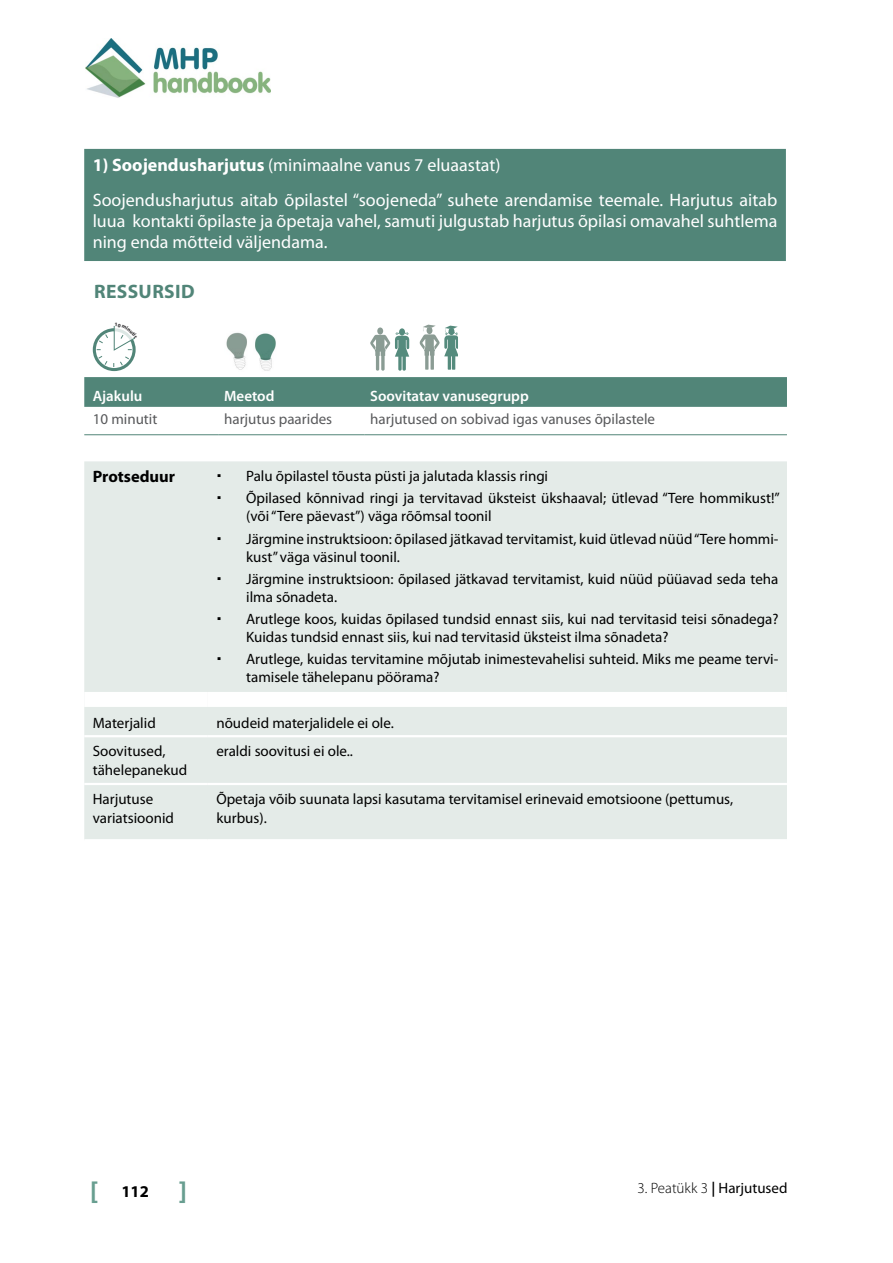
<style>
.page{position:relative;width:893px;height:1263px;background:#fff}
.page>*{position:absolute;margin:0;border:0;box-sizing:border-box;transform-origin:0 0}
.t1{font:700 19.5px "Myriad Pro";letter-spacing:.02em;color:#518578}
.t2{font:18px/34.8px "Myriad Pro";color:#fff}
.t3{font:700 16.5px "Myriad Pro";color:#000}
.t4{font:15px/22.2px "Myriad Pro";color:#000}
.t5{font:15px "Myriad Pro";color:#58595b}
.t6{font:600 15px "Myriad Pro";color:#fff}
.t7{font:300 15px "Myriad Pro";color:#000}
.s1{font-weight:700}
.s2{font-size:27px;color:#689e90}
.s3{font-weight:600}
.s4{font-weight:400}
</style>
<div class="page">
<img style="left:85px;top:38px;width:186px;height:60px">
<div style="left:84px;top:377px;width:703px;height:30px;background:#518578"></div>
<hr style="left:84px;top:434px;width:134px;height:1px;background:#518578">
<hr style="left:218px;top:434px;width:146px;height:1px;background:#518578">
<hr style="left:364px;top:434px;width:423px;height:1px;background:#518578">
<img style="left:226px;top:332px;width:50px;height:39px">
<svg style="left:370px;top:327px;width:39px;height:44px"></svg>
<svg style="left:419px;top:325px;width:39px;height:45px"></svg>
<div style="left:84px;top:149px;width:702px;height:112px;background:#518578"></div>
<div style="left:84px;top:461px;width:703px;height:378px;background:#e4ebe8"></div>
<div style="left:84px;top:692px;width:124px;height:15px;background:#fff"></div>
<div style="left:208px;top:692px;width:579px;height:15px;background:#fff"></div>
<hr style="left:84px;top:735px;width:124px;height:2px;background:#fff">
<hr style="left:84px;top:783px;width:124px;height:2px;background:#fff">
<hr style="left:208px;top:735px;width:579px;height:2px;background:#fff">
<hr style="left:208px;top:783px;width:579px;height:2px;background:#fff">
<svg style="left:93px;top:326px;width:43px;height:45px"></svg>
<p class="t2" style="left:93px;top:147px;width:686px"><span class="s1">1) Soojendusharjutus</span> (minimaalne vanus 7 eluaastat)<br>Soojendusharjutus aitab õpilastel “soojeneda” suhete arendamise teemale. Harjutus aitab</p>
<p class="t2" style="left:93px;top:210px;width:686px;line-height:21.3px">luua kontakti õpilaste ja õpetaja vahel, samuti julgustab harjutus õpilasi omavahel suhtlema ning enda mõtteid väljendama.</p>
<h1 class="t1" style="left:94px;top:279px;width:102px">RESSURSID</h1>
<p class="t6" style="left:93px;top:386px;width:51px">Ajakulu</p>
<p class="t6" style="left:224px;top:386px;width:52px">Meetod</p>
<p class="t6" style="left:370px;top:386px;width:160px">Soovitatav vanusegrupp</p>
<p class="t5" style="left:93px;top:410px;width:66px">10 minutit</p>
<p class="t5" style="left:224px;top:410px;width:110px">harjutus paarides</p>
<p class="t5" style="left:370px;top:410px;width:286px">harjutused on sobivad igas vanuses õpilastele</p>
<p class="t3" style="left:93px;top:466px;width:84px">Protseduur</p>
<p class="t4" style="left:246px;top:465px;width:535px">Palu õpilastel tõusta püsti ja jalutada klassis ringi<br>Õpilased kõnnivad ringi ja tervitavad üksteist ükshaaval; ütlevad “Tere hommikust!”</p>
<p class="t4" style="left:246px;top:505px;width:534px">(või “Tere päevast”) väga rõõmsal toonil<br>Järgmine instruktsioon: õpilased jätkavad tervitamist, kuid ütlevad nüüd “Tere hommi-</p>
<p class="t4" style="left:246px;top:545px;width:534px">kust” väga väsinul toonil.<br>Järgmine instruktsioon: õpilased jätkavad tervitamist, kuid nüüd püüavad seda teha</p>
<p class="t4" style="left:246px;top:585px;width:534px">ilma sõnadeta.<br>Arutlege koos, kuidas õpilased tundsid ennast siis, kui nad tervitasid teisi sõnadega?</p>
<p class="t4" style="left:246px;top:626px;width:534px">Kuidas tundsid ennast siis, kui nad tervitasid üksteist ilma sõnadeta?<br>Arutlege, kuidas tervitamine mõjutab inimestevahelisi suhteid. Miks me peame tervi-</p>
<p class="t4" style="left:246px;top:666px;width:195px">tamisele tähelepanu pöörama?</p>
<p class="t4" style="left:93px;top:711px;width:64px">Materjalid</p>
<p class="t4" style="left:216px;top:711px;width:179px">nõudeid materjalidele ei ole.</p>
<p class="t4" style="left:93px;top:741px;width:96px;line-height:19.5px">Soovitused, tähelepanekud</p>
<p class="t4" style="left:216px;top:739px;width:138px">eraldi soovitusi ei ole..</p>
<p class="t4" style="left:93px;top:789px;width:83px;line-height:19.5px">Harjutuse variatsioonid</p>
<p class="t4" style="left:216px;top:789px;width:518px;line-height:19.5px">Õpetaja võib suunata lapsi kasutama tervitamisel erinevaid emotsioone (pettumus, kurbus).</p>
<p class="t3" style="left:90px;top:1181px;width:98px"><span class="s2">[</span> 112 <span class="s2">]</span></p>
<p class="t7" style="left:638px;top:1179px;width:151px">3. Peatükk 3 <span class="s3">|</span> <span class="s4">Harjutused</span></p>
</div>
